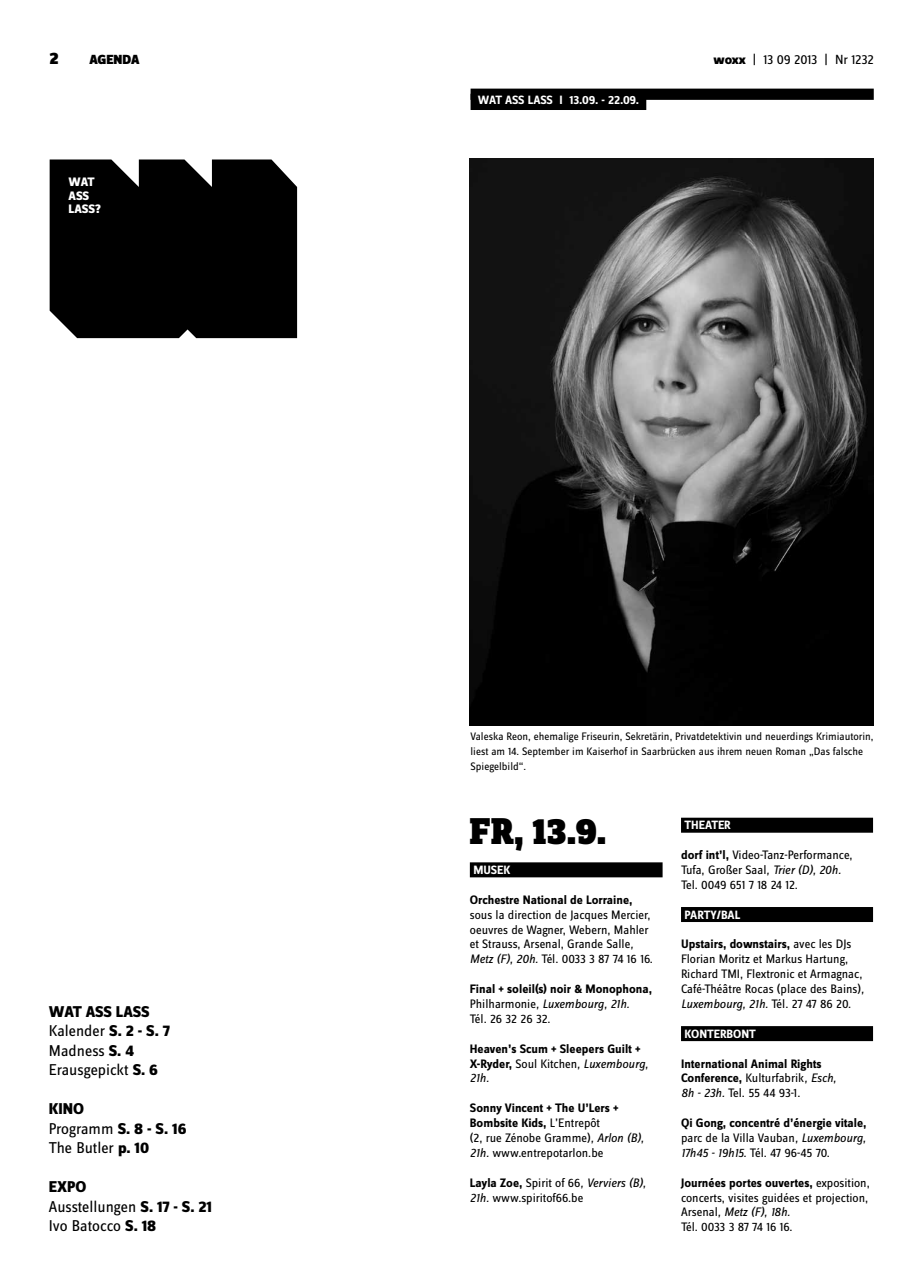
<style>
.page{position:relative;width:922px;height:1276px;background:#fff}
.page>*{position:absolute;margin:0;border:0;box-sizing:border-box;transform-origin:0 0}
.t1{font:900 38.75px "Zine Slab Dis";color:#000}
.t2{font:900 17.5px "Zine Sans Dis";color:#000}
.t3{font:16.25px/19.5px "Zine Sans Dis";color:#000}
.t4{font:13.75px "Zine Sans Dis";letter-spacing:-.015em;color:#000}
.t5{font:900 13.75px "Zine Sans Dis";color:#000}
.t6{font:12.75px/14.9px "Zine Sans Dis";color:#000}
.t7{font:700 12.75px/14.9px "Zine Sans Dis";color:#000}
.t8{font:800 12.75px/13.8px "Zine Sans Dis";letter-spacing:-.01em;color:#fff}
.t9{font:700 12.5px "Zine Sans Dis";letter-spacing:-.01em;color:#fff}
.t10{font:11.25px/14.9px "Zine Sans Dis";color:#000}
.s1{font-weight:800}
.s2{font-style:italic}
.s3{font-weight:400}
.s4{font-weight:400;font-style:italic}
.s5{font-weight:700}
</style>
<div class="page">
<div style="left:469px;top:862px;width:193px;height:15px;background:#000"></div>
<div style="left:680px;top:817px;width:192px;height:15px;background:#000"></div>
<div style="left:680px;top:907px;width:192px;height:15px;background:#000"></div>
<div style="left:680px;top:1026px;width:192px;height:15px;background:#000"></div>
<div style="left:50px;top:159px;width:247px;height:179px;background:#000"></div>
<div style="left:470px;top:89px;width:403px;height:11px;background:#000"></div>
<div style="left:470px;top:94px;width:176px;height:16px;background:#000"></div>
<img style="left:469px;top:159px;width:403px;height:566px">
<h2 class="t2" style="left:50px;top:49px;width:11px">2</h2>
<p class="t5" style="left:89px;top:53px;width:52px">AGENDA</p>
<p class="t4" style="left:713px;top:53px;width:162px"><span class="s1">woxx</span> | 13 09 2013 | Nr 1232</p>
<p class="t8" style="left:69px;top:176px;width:34px">WAT<br>ASS<br>LASS?</p>
<p class="t3" style="left:49px;top:1002px;width:122px"><span class="s1">WAT ASS LASS<br></span>Kalender <span class="s1">S. 2 - S. 7<br></span>Madness <span class="s1">S. 4<br></span>Erausgepickt <span class="s1">S. 6</span></p>
<p class="t3" style="left:49px;top:1100px;width:139px"><span class="s1">KINO<br></span>Programm <span class="s1">S. 8 - S. 16<br></span>The Butler <span class="s1">p. 10</span></p>
<p class="t3" style="left:49px;top:1178px;width:165px"><span class="s1">EXPO<br></span>Ausstellungen <span class="s1">S. 17 - S. 21<br></span>Ivo Batocco <span class="s1">S. 18</span></p>
<p class="t9" style="left:477px;top:93px;width:35px">WAT ASS</p>
<p class="t9" style="left:527px;top:93px;width:12px">LASS</p>
<p class="t9" style="left:559px;top:93px;width:81px">I 13.09. - 22.09.</p>
<p class="t10" style="left:470px;top:729px;width:404px">Valeska Reon, ehemalige Friseurin, Sekretärin, Privatdetektivin und neuerdings Krimiautorin, liest am 14. September im Kaiserhof in Saarbrücken aus ihrem neuen Roman „Das falsche<br>Spiegelbild“.</p>
<h1 class="t1" style="left:469px;top:811px;width:138px">Fr, 13.9.</h1>
<p class="t9" style="left:473px;top:863px;width:39px">musek</p>
<p class="t7" style="left:469px;top:893px;width:164px">Orchestre National de Lorraine,</p>
<p class="t6" style="left:469px;top:908px;width:184px">sous la direction de Jacques Mercier, oeuvres de Wagner, Webern, Mahler et Strauss, Arsenal, Grande Salle<span class="s2">, Metz (F), 20h.</span> Tél. 0033 3 87 74 16 16.</p>
<p class="t7" style="left:469px;top:982px;width:184px">Final + soleil(s) noir &amp; Monophona,<br><span class="s3">Philharmonie</span><span class="s4">, Luxembourg, 21h.<br></span><span class="s3">Tél. 26 32 26 32.</span></p>
<p class="t7" style="left:469px;top:1041px;width:180px">Heaven’s Scum + Sleepers Guilt +<br>X-Ryder, <span class="s3">Soul Kitchen</span><span class="s4">, Luxembourg,<br>21h.</span></p>
<p class="t6" style="left:469px;top:1101px;width:175px"><span class="s5">Sonny Vincent + The U’Lers +<br>Bombsite Kids,</span> L’Entrepôt<br>(2, rue Zénobe Gramme)<span class="s2">, Arlon (B),<br>21h.</span> www.entrepotarlon.be</p>
<p class="t6" style="left:469px;top:1175px;width:177px"><span class="s5">Layla Zoe,</span> Spirit of 66<span class="s2">, Verviers (B),<br>21h.</span> www.spiritof66.be</p>
<p class="t9" style="left:684px;top:818px;width:46px">th eater</p>
<p class="t6" style="left:680px;top:848px;width:173px"><span class="s5">dorf int’l,</span> Video-Tanz-Performance,<br>Tufa, Großer Saal<span class="s2">, Trier (D), 20h.<br></span>Tel. 0049 651 7 18 24 12.</p>
<p class="t9" style="left:684px;top:908px;width:55px">party/bal</p>
<p class="t6" style="left:680px;top:937px;width:185px"><span class="s5">Upstairs, downstairs,</span> avec les DJs Florian Moritz et Markus Hartung, Richard TMI, Flextronic et Armagnac, Café-Théâtre Rocas (place des Bains)<span class="s2">, Luxembourg, 21h.</span> Tél. 27 47 86 20.</p>
<p class="t9" style="left:684px;top:1027px;width:44px">konterbont</p>
<p class="t7" style="left:680px;top:1056px;width:157px">International Animal Rights<br>Conference, <span class="s3">Kulturfabrik</span><span class="s4">, Esch,<br>8h - 23h.</span> <span class="s3">Tel. 55 44 93-1.</span></p>
<p class="t6" style="left:680px;top:1116px;width:187px;text-align:justify"><span class="s5">Qi Gong, concentré d’énergie vitale, </span>parc de la Villa Vauban<span class="s2">, Luxembourg, 17h45 - 19h15.</span> Tél. 47 96-45 70.</p>
<p class="t6" style="left:680px;top:1175px;width:190px"><span class="s5">Journées portes ouvertes,</span> exposition, concerts, visites guidées et projection,<br>Arsenal<span class="s2">, Metz (F), 18h.<br></span>Tél. 0033 3 87 74 16 16.</p>
</div>
